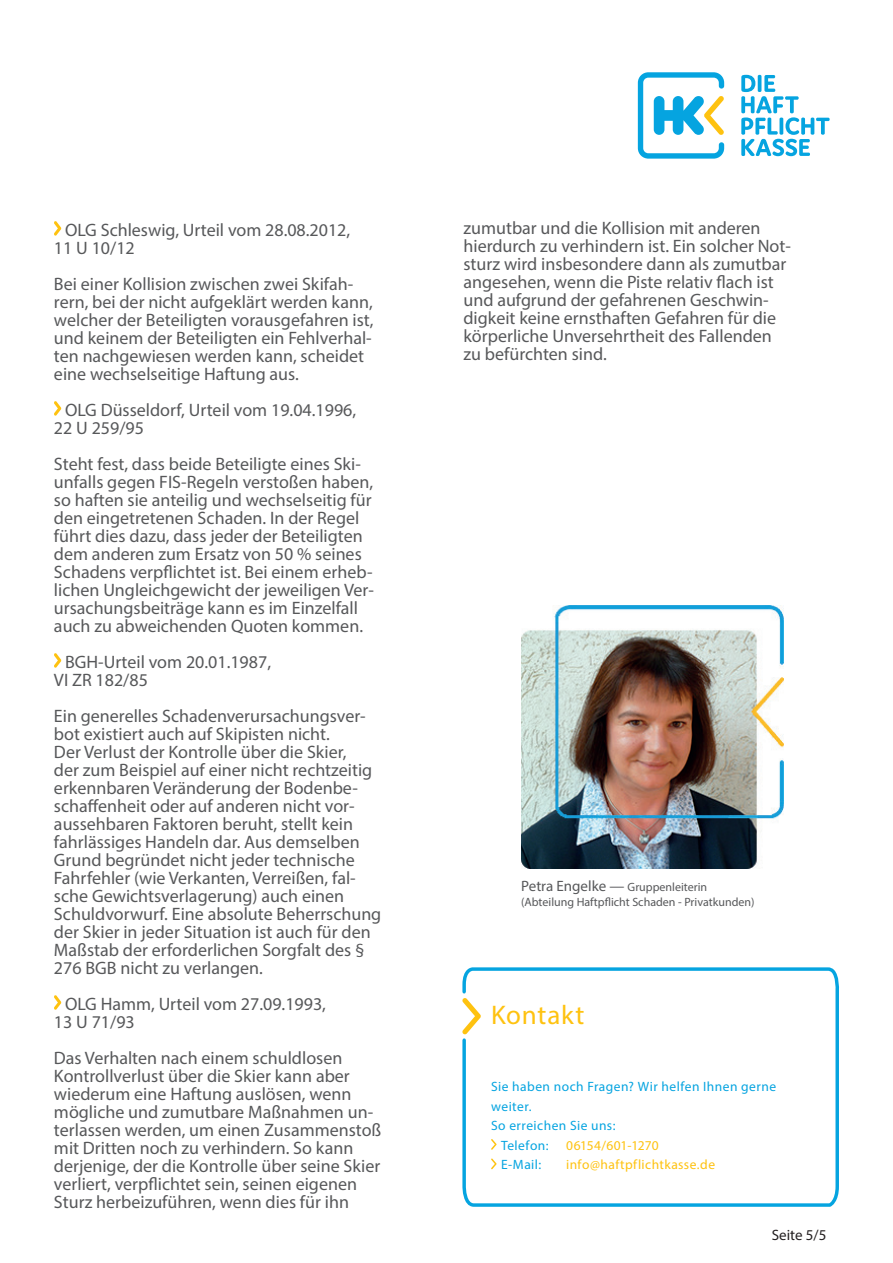
<style>
.page{position:relative;width:893px;height:1263px;background:#fff}
.page>*{position:absolute;margin:0;border:0;box-sizing:border-box;transform-origin:0 0}
.t1{font:27px "Myriad Pro";letter-spacing:.03em;color:#fec210}
.t2{font:18px/18px "Myriad Pro";color:#57585a}
.t3{font:15px "Myriad Pro";color:#231f20}
.t4{font:13.5px "Myriad Pro";letter-spacing:.035em;color:#05a4e0}
.t5{font:13.5px "Myriad Pro";letter-spacing:.03em;color:#fec210}
.t6{font:13.5px "Myriad Pro";letter-spacing:.005em;color:#fec210}
.t7{font:12px/14.4px "Myriad Pro";color:#57585a}
.s1{font-size:15px}
</style>
<div class="page">
<svg style="left:741px;top:75px;width:89px;height:81px"></svg>
<svg style="left:638px;top:72px;width:86px;height:87px"></svg>
<svg style="left:54px;top:221px;width:7px;height:15px"></svg>
<svg style="left:54px;top:401px;width:7px;height:15px"></svg>
<svg style="left:54px;top:653px;width:7px;height:15px"></svg>
<svg style="left:54px;top:995px;width:7px;height:15px"></svg>
<svg style="left:462px;top:967px;width:377px;height:240px"></svg>
<svg style="left:491px;top:1139px;width:6px;height:11px"></svg>
<svg style="left:491px;top:1158px;width:6px;height:11px"></svg>
<svg style="left:462px;top:998px;width:19px;height:36px"></svg>
<img style="left:521px;top:605px;width:263px;height:263px">
<p class="t2" style="left:54px;top:220px;width:298px;text-indent:11px">OLG Schleswig, Urteil vom 28.08.2012,<br>11 U 10/12</p>
<p class="t2" style="left:54px;top:274px;width:321px">Bei einer Kollision zwischen zwei Skifah&shy;rern, bei der nicht aufgeklärt werden kann, welcher der Beteiligten vorausgefahren ist, und keinem der Beteiligten ein Fehlverhal&shy;ten nachgewiesen werden kann, scheidet eine wechselseitige Haftung aus.</p>
<p class="t2" style="left:54px;top:400px;width:304px;text-indent:11px">OLG Düsseldorf, Urteil vom 19.04.1996,<br>22 U 259/95</p>
<p class="t2" style="left:54px;top:454px;width:321px">Steht fest, dass beide Beteiligte eines Ski&shy;unfalls gegen FIS-Regeln verstoßen haben, so haften sie anteilig und wechselseitig für den eingetretenen Schaden. In der Regel führt dies dazu, dass jeder der Beteiligten dem anderen zum Ersatz von 50 % seines Schadens verpflichtet ist. Bei einem erheb&shy;lichen Ungleichgewicht der jeweiligen Ver&shy;ursachungsbeiträge kann es im Einzelfall auch zu abweichenden Quoten kommen.</p>
<p class="t2" style="left:54px;top:652px;width:219px;text-indent:11px">BGH-Urteil vom 20.01.1987,<br>VI ZR 182/85</p>
<p class="t2" style="left:54px;top:706px;width:329px">Ein generelles Schadenverursachungsver&shy;bot existiert auch auf Skipisten nicht.<br>Der Verlust der Kontrolle über die Skier,<br>der zum Beispiel auf einer nicht rechtzeitig erkennbaren Veränderung der Bodenbe&shy;schaffenheit oder auf anderen nicht vor&shy;aussehbaren Faktoren beruht, stellt kein fahrlässiges Handeln dar. Aus demselben Grund begründet nicht jeder technische Fahrfehler (wie Verkanten, Verreißen, fal&shy;sche Gewichtsverlagerung) auch einen Schuldvorwurf. Eine absolute Beherrschung der Skier in jeder Situation ist auch für den Maßstab der erforderlichen Sorgfalt des § 276 BGB nicht zu verlangen.</p>
<p class="t2" style="left:54px;top:994px;width:274px;text-indent:11px">OLG Hamm, Urteil vom 27.09.1993,<br>13 U 71/93</p>
<p class="t2" style="left:54px;top:1048px;width:329px">Das Verhalten nach einem schuldlosen Kontrollverlust über die Skier kann aber wiederum eine Haftung auslösen, wenn mögliche und zumutbare Maßnahmen un&shy;terlassen werden, um einen Zusammenstoß mit Dritten noch zu verhindern. So kann derjenige, der die Kontrolle über seine Skier verliert, verpflichtet sein, seinen eigenen Sturz herbeizuführen, wenn dies für ihn</p>
<p class="t2" style="left:463px;top:219px;width:329px">zumutbar und die Kollision mit anderen hierdurch zu verhindern ist. Ein solcher Not&shy;sturz wird insbesondere dann als zumutbar angesehen, wenn die Piste relativ flach ist und aufgrund der gefahrenen Geschwin&shy;digkeit keine ernsthaften Gefahren für die körperliche Unversehrtheit des Fallenden zu befürchten sind.</p>
<p class="t7" style="left:521px;top:880px;width:235px"><span class="s1">Petra Engelke —</span> Gruppenleiterin (Abteilung Haftpflicht Schaden - Privatkunden)</p>
<h1 class="t1" style="left:491px;top:998px;width:95px">Kontakt</h1>
<p class="t4" style="left:491px;top:1078px;width:287px">Sie haben noch Fragen? Wir helfen Ihnen gerne</p>
<p class="t4" style="left:491px;top:1098px;width:42px">weiter.</p>
<p class="t4" style="left:491px;top:1117px;width:126px">So erreichen Sie uns:</p>
<p class="t4" style="left:501px;top:1137px;width:49px">Telefon:</p>
<p class="t6" style="left:566px;top:1137px;width:94px">06154/601-1270</p>
<p class="t4" style="left:501px;top:1156px;width:42px">E-Mail:</p>
<p class="t5" style="left:566px;top:1156px;width:150px">info@haftpflichtkasse.de</p>
<p class="t3" style="left:772px;top:1225px;width:56px">Seite 5/5</p>
</div>
